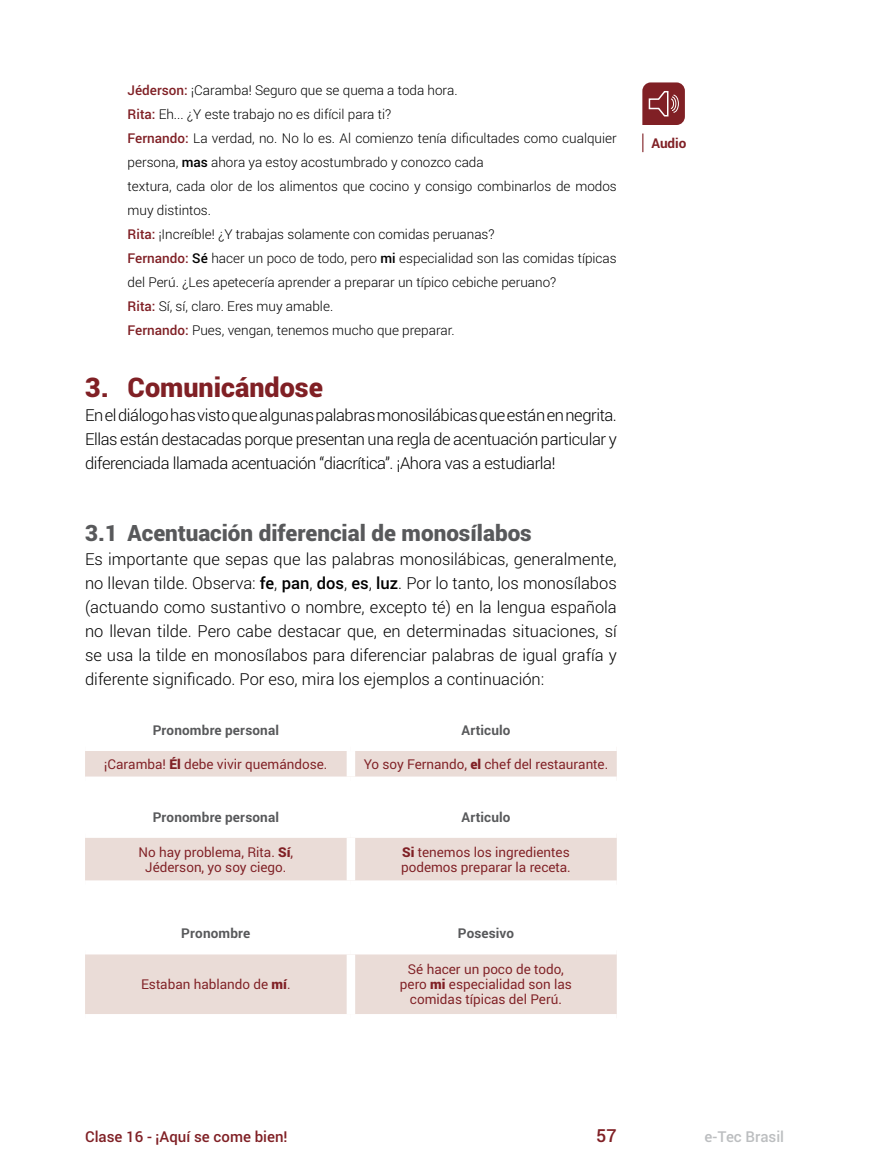
<style>
.page{position:relative;width:872px;height:1170px;background:#fff}
.page>*{position:absolute;margin:0;border:0;box-sizing:border-box;transform-origin:0 0}
.t1{font:900 27px "Roboto";color:#802025}
.t2{font:900 22.5px "Roboto";color:#58595b}
.t3{font:500 18px "Roboto";color:#802025}
.t4{font:300 16.5px/24px "Roboto";letter-spacing:-.015em;color:#000;text-align:justify}
.t5{font:500 15px "Roboto";color:#802025}
.t6{font:500 15px "Roboto";color:#bcbec0}
.t7{font:300 13.5px/24px "Roboto";color:#000}
.t8{font:13.5px/15px "Roboto";color:#802025;text-align:center}
.t9{font:700 13.5px "Roboto";letter-spacing:.01em;color:#58595b}
.t10{font:700 13.5px "Roboto";color:#802025}
.s1{font-weight:500;color:#802025}
.s2{font-weight:500}
.s3{font-weight:900}
</style>
<div class="page">
<div style="left:85px;top:751px;width:532px;height:25px;background:#eadcd7"></div>
<div style="left:347px;top:751px;width:8px;height:25px;background:#fff"></div>
<div style="left:85px;top:837px;width:532px;height:43px;background:#eadcd7"></div>
<div style="left:347px;top:837px;width:8px;height:43px;background:#fff"></div>
<div style="left:85px;top:954px;width:532px;height:59px;background:#eadcd7"></div>
<div style="left:347px;top:954px;width:8px;height:59px;background:#fff"></div>
<svg style="left:642px;top:133px;width:1px;height:19px"></svg>
<svg style="left:642px;top:82px;width:43px;height:43px;background:#913e42"></svg>
<p class="t7" style="left:128px;top:78px;width:490px"><span class="s1">Jéderson:</span> ¡Caramba! Seguro que se quema a toda hora.<br><span class="s1">Rita:</span> Eh... ¿Y este trabajo no es difícil para ti?<br><span class="s1">Fernando:</span> La verdad, no. No lo es. Al comienzo tenía dificultades como cualquier persona, <span class="s2">mas</span> ahora ya estoy acostumbrado y conozco cada<br>textura, cada olor de los alimentos que cocino y consigo combinarlos de modos muy distintos.<br><span class="s1">Rita:</span> ¡Increíble! ¿Y trabajas solamente con comidas peruanas?<br><span class="s1">Fernando:</span> <span class="s2">Sé</span> hacer un poco de todo, pero <span class="s2">mi</span> especialidad son las comidas típicas del Perú. ¿Les apetecería aprender a preparar un típico cebiche peruano?<br><span class="s1">Rita:</span> Sí, sí, claro. Eres muy amable.<br><span class="s1">Fernando:</span> Pues, vengan, tenemos mucho que preparar.</p>
<h1 class="t1" style="left:85px;top:368px;width:239px">3. Comunicándose</h1>
<p class="t4" style="left:85px;top:403px;width:533px">En el diálogo has visto que algunas palabras monosilábicas que están en negrita.<br>Ellas están destacadas porque presentan una regla de acentuación particular y diferenciada llamada acentuación “diacrítica”. ¡Ahora vas a estudiarla!</p>
<h2 class="t2" style="left:85px;top:517px;width:448px">3.1 Acentuación diferencial de monosílabos</h2>
<p class="t4" style="left:85px;top:547px;width:533px">Es importante que sepas que las palabras monosilábicas, generalmente, no llevan tilde. Observa: <span class="s2">fe</span>, <span class="s2">pan</span>, <span class="s2">dos</span>, <span class="s2">es</span>, <span class="s2">luz</span>. Por lo tanto, los monosílabos (actuando como sustantivo o nombre, excepto té) en la lengua española no llevan tilde. Pero cabe destacar que, en determinadas situaciones, sí se usa la tilde en monosílabos para diferenciar palabras de igual grafía y diferente significado. Por eso, mira los ejemplos a continuación:</p>
<p class="t9" style="left:153px;top:720px;width:128px">Pronombre personal</p>
<p class="t9" style="left:461px;top:720px;width:51px">Articulo</p>
<p class="t8" style="left:104px;top:756px;width:225px">¡Caramba! <span class="s3">Él</span> debe vivir quemándose.</p>
<p class="t8" style="left:364px;top:756px;width:246px">Yo soy Fernando, <span class="s3">el</span> chef del restaurante.</p>
<p class="t9" style="left:153px;top:807px;width:128px">Pronombre personal</p>
<p class="t9" style="left:461px;top:807px;width:51px">Articulo</p>
<p class="t8" style="left:138px;top:843px;width:156px">No hay problema, Rita. <span class="s3">Sí</span>,<br>Jéderson, yo soy ciego.</p>
<p class="t8" style="left:401px;top:843px;width:171px;text-align:left"><span class="s3">Si</span> tenemos los ingredientes podemos preparar la receta.</p>
<p class="t9" style="left:181px;top:924px;width:71px">Pronombre</p>
<p class="t9" style="left:458px;top:924px;width:58px">Posesivo</p>
<p class="t8" style="left:141px;top:976px;width:151px">Estaban hablando de <span class="s3">mí</span>.</p>
<p class="t8" style="left:400px;top:961px;width:173px">Sé hacer un poco de todo, pero <span class="s3">mi</span> especialidad son las comidas típicas del Perú.</p>
<p class="t10" style="left:651px;top:134px;width:37px">Audio</p>
<p class="t5" style="left:85px;top:1125px;width:204px">Clase 16 - ¡Aquí se come bien!</p>
<p class="t3" style="left:596px;top:1122px;width:22px">57</p>
<p class="t6" style="left:704px;top:1125px;width:81px">e-Tec Brasil</p>
</div>
